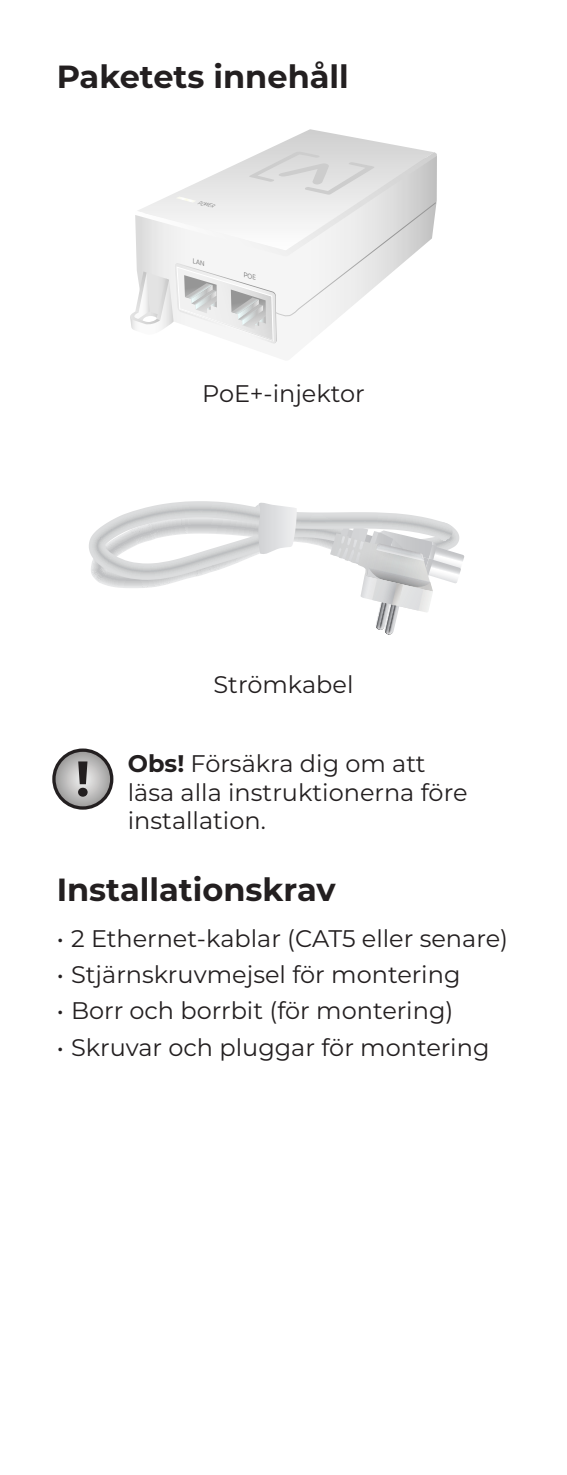
<style>
.page{position:relative;width:567px;height:1475px;background:#fff}
.page>*{position:absolute;margin:0;border:0;box-sizing:border-box;transform-origin:0 0}
.t1{font:700 32px "Montserrat";color:#231f20}
.t2{font:24px/28.8px "Montserrat";color:#231f20}
.t3{font:italic 700 4.8px "Satoshi Variable";color:#6d6d6d;scale:.92 1}
.s1{font-weight:700}
</style>
<div class="page">
<svg style="left:264px;top:129px;width:162px;height:22px"></svg>
<svg style="left:89px;top:501px;width:375px;height:134px"></svg>
<svg style="left:54px;top:750px;width:58px;height:57px;background:#abaaaa"></svg>
<div style="left:52px;top:748px;width:61px;height:61px;border:3px solid #231f20;border-radius:50%"></div>
<svg style="left:78px;top:761px;width:10px;height:35px"></svg>
<svg style="left:130px;top:151px;width:307px;height:193px"></svg>
<h1 class="t1" style="left:57px;top:53px;width:294px">Paketets innehåll</h1>
<p class="t3" style="left:198px;top:199px;width:19px;rotate:13deg">POWER</p>
<p class="t2" style="left:202px;top:378px;width:164px">PoE+-injektor</p>
<p class="t2" style="left:214px;top:669px;width:141px">Strömkabel</p>
<p class="t2" style="left:128px;top:747px;width:341px"><span class="s1">Obs!</span> Försäkra dig om att läsa alla instruktionerna före installation.</p>
<h1 class="t1" style="left:57px;top:866px;width:281px">Installationskrav</h1>
<p class="t2" style="left:57px;top:923px;width:453px">• 2 Ethernet-kablar (CAT5 eller senare)</p>
<p class="t2" style="left:57px;top:959px;width:405px">• Stjärnskruvmejsel för montering</p>
<p class="t2" style="left:57px;top:995px;width:398px">• Borr och borrbit (för montering)</p>
<p class="t2" style="left:57px;top:1031px;width:434px">• Skruvar och pluggar för montering</p>
</div>
